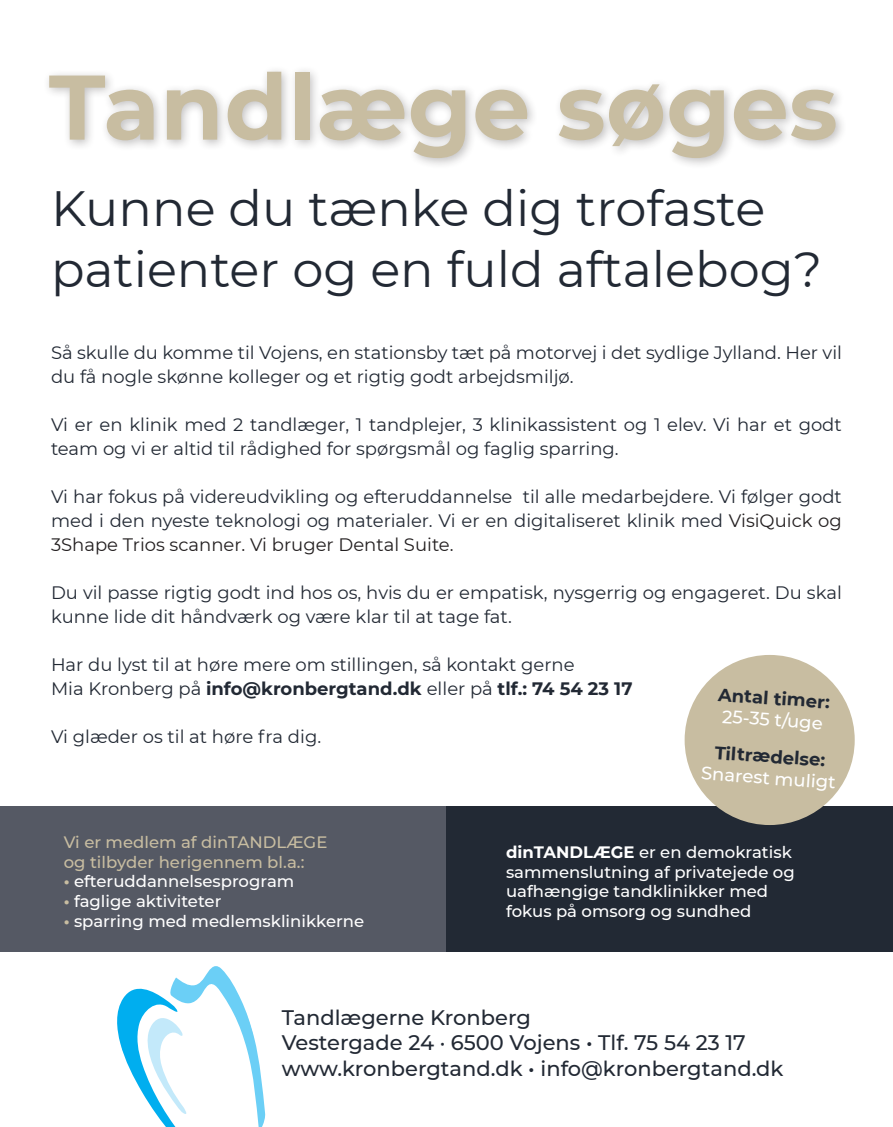
<style>
.page{position:relative;width:893px;height:1127px;background:#fff}
.page>*{position:absolute;margin:0;border:0;box-sizing:border-box;transform-origin:0 0}
.t1{font:700 91.5px "Montserrat";letter-spacing:.005em;color:#c8bda1}
.t2{font:49.5px/61.2px "Montserrat";color:#222934}
.t3{font:500 21px "Montserrat";color:#222934}
.t4{font:18px/24px "Montserrat";color:#222934}
.t5{font:700 18px "Montserrat";color:#222934}
.t6{font:500 18px "Montserrat";color:#fff}
.t7{font:500 16.5px/19.8px "Montserrat";color:#fff}
.t8{font:500 16.5px/19.8px "Montserrat";color:#c8bda1}
.s1{color:#231f20}
.s2{font-weight:400}
.s3{font-weight:700;color:#c8bda1}
.s4{font-weight:700}
</style>
<div class="page">
<div style="left:0;top:806px;width:446px;height:146px;background:#555964"></div>
<svg style="left:117px;top:966px;width:148px;height:161px"></svg>
<div style="left:43px;top:65px;width:804px;height:105px;background:#231f20;opacity:.28"></div>
<div style="left:446px;top:806px;width:447px;height:146px;background:#222934"></div>
<div style="left:685px;top:655px;width:170px;height:170px;background:#c8bda1;border-radius:50%"></div>
<p class="t1" style="left:49px;top:41px;width:790px">Tandlæge søges</p>
<p class="t2" style="left:51px;top:176px;width:773px">Kunne du tænke dig trofaste patienter og en fuld aftalebog?</p>
<p class="t4" style="left:51px;top:340px;width:792px">Så skulle du komme til Vojens, en stationsby tæt på motorvej i det sydlige Jylland. Her vil du få nogle skønne kolleger og et rigtig godt arbejdsmiljø.</p>
<p class="t4" style="left:51px;top:412px;width:792px">Vi er en klinik med 2 tandlæger, 1 tandplejer, 3 klinikassistent og 1 elev. Vi har et godt team og vi er altid til rådighed for spørgsmål og faglig sparring.</p>
<p class="t4" style="left:51px;top:484px;width:792px;text-align:justify">Vi har fokus på videreudvikling og efteruddannelse til alle medarbejdere. Vi følger godt med i den nyeste teknologi og materialer. Vi er en digitaliseret klinik med <span class="s1">VisiQuick og 3Shape Trios scanner. Vi bruger Dental Suite.</span></p>
<p class="t4" style="left:51px;top:580px;width:792px">Du vil passe rigtig godt ind hos os, hvis du er empatisk, nysgerrig og engageret. Du skal kunne lide dit håndværk og være klar til at tage fat.</p>
<p class="t4" style="left:51px;top:652px;width:525px">Har du lyst til at høre mere om stillingen, så kontakt gerne</p>
<p class="t5" style="left:51px;top:676px;width:583px"><span class="s2">Mia Kronberg på</span> info@kronbergtand.dk <span class="s2">eller på</span> tlf.: 74 54 23 17</p>
<p class="t4" style="left:51px;top:724px;width:272px">Vi glæder os til at høre fra dig.</p>
<p class="t5" style="left:719px;top:681px;width:113px;rotate:4deg">Antal timer:</p>
<p class="t6" style="left:723px;top:704px;width:102px;rotate:4deg">25-35 t/uge</p>
<p class="t5" style="left:716px;top:739px;width:112px;rotate:4deg">Tiltrædelse:</p>
<p class="t6" style="left:702px;top:760px;width:136px;rotate:4deg">Snarest muligt</p>
<p class="t8" style="left:64px;top:831px;width:265px">Vi er medlem af dinTANDLÆGE og tilbyder herigennem bl.a.:</p>
<p class="t7" style="left:64px;top:871px;width:232px"><span class="s3">•</span> efteruddannelsesprogram</p>
<p class="t7" style="left:64px;top:891px;width:159px"><span class="s3">•</span> faglige aktiviteter</p>
<p class="t7" style="left:64px;top:910px;width:302px"><span class="s3">•</span> sparring med medlemsklinikkerne</p>
<p class="t7" style="left:506px;top:841px;width:290px"><span class="s4">dinTANDLÆGE</span> er en demokratisk sammenslutning af privatejede og uafhængige tandklinikker med fokus på omsorg og sundhed</p>
<p class="t3" style="left:282px;top:1002px;width:251px">Tandlægerne Kronberg</p>
<p class="t3" style="left:282px;top:1028px;width:466px">Vestergade 24 · 6500 Vojens • Tlf. 75 54 23 17</p>
<p class="t3" style="left:282px;top:1053px;width:503px">www.kronbergtand.dk • info@kronbergtand.dk</p>
</div>
